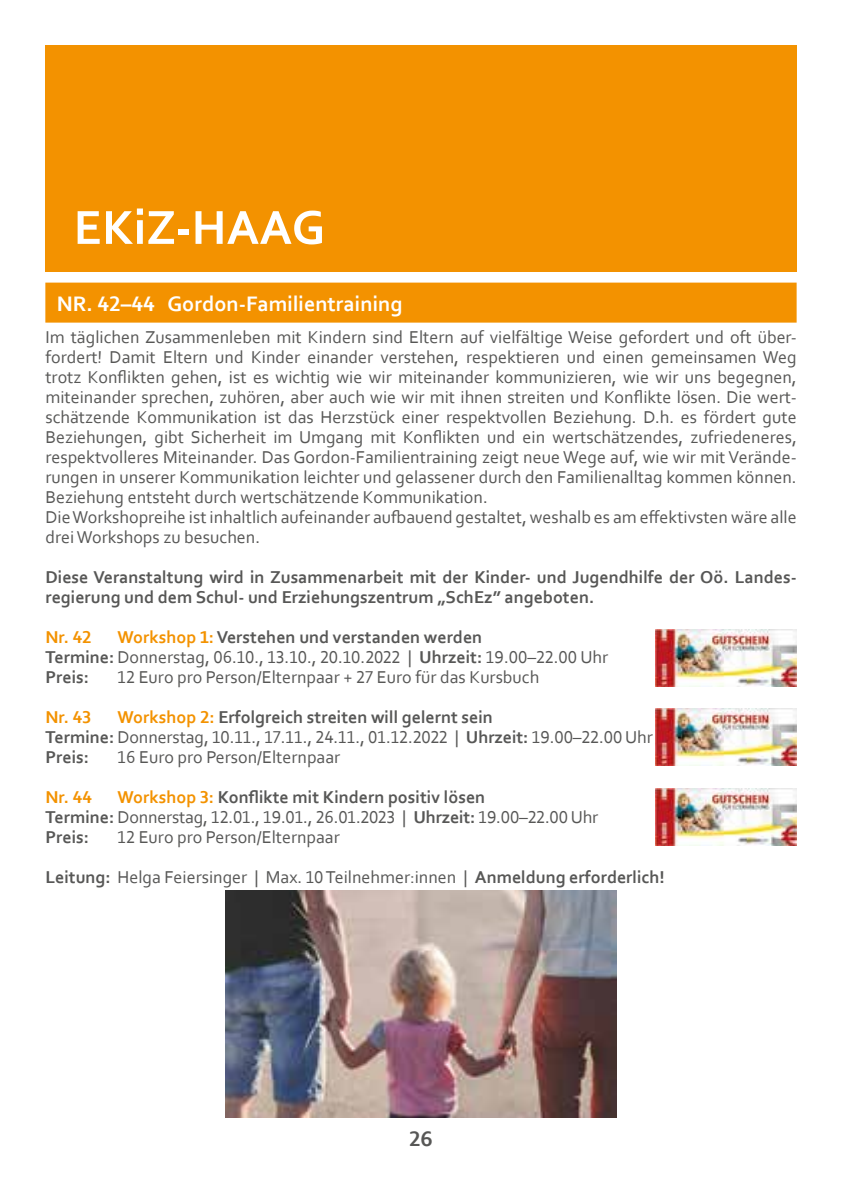
<style>
.page{position:relative;width:842px;height:1191px;background:#fff}
.page>*{position:absolute;margin:0;border:0;box-sizing:border-box;transform-origin:0 0}
.t1{font:700 50px "Corbel";color:#fff}
.t2{font:700 22px "Corbel";color:#fff}
.t3{font:700 22px "Corbel";color:#575756}
.t4{font:18px/20px "Corbel";color:#575756}
.t5{font:700 18px/20px "Corbel";color:#575756}
.t6{font:700 18px "Corbel";color:#f39200}
.s1{color:#f39200}
.s2{font-weight:400}
.s3{font-weight:700;color:#f39200}
.s4{font-weight:700}
</style>
<div class="page">
<div style="left:45px;top:45px;width:752px;height:227px;background:#f39200"></div>
<div style="left:45px;top:283px;width:752px;height:40px;background:#f39200"></div>
<img style="left:655px;top:629px;width:141px;height:57px">
<img style="left:655px;top:709px;width:141px;height:56px">
<img style="left:655px;top:788px;width:141px;height:57px">
<img style="left:226px;top:890px;width:390px;height:227px">
<h1 class="t1" style="left:74px;top:196px;width:253px">EKiZ-HAAG</h1>
<p class="t2" style="left:57px;top:290px;width:347px">NR. 42–44 Gordon-Familientraining</p>
<p class="t4" style="left:45px;top:326px;width:753px">Im täglichen Zusammenleben mit Kindern sind Eltern auf vielfältige Weise gefordert und oft über&shy;fordert! Damit Eltern und Kinder einander verstehen, respektieren und einen gemeinsamen Weg trotz Konflikten gehen, ist es wichtig wie wir miteinander kommunizieren, wie wir uns begegnen, miteinander sprechen, zuhören, aber auch wie wir mit ihnen streiten und Konflikte lösen. Die wert&shy;schätzende Kommunikation ist das Herzstück einer respektvollen Beziehung. D.h. es fördert gute Beziehungen, gibt Sicherheit im Umgang mit Konflikten und ein wertschätzendes, zufriedeneres, respektvolleres Miteinander. Das Gordon-Familientraining zeigt neue Wege auf, wie wir mit Verände&shy;rungen in unserer Kommunikation leichter und gelassener durch den Familienalltag kommen können.<br>Beziehung entsteht durch wertschätzende Kommunikation.<br>DieWorkshopreihe ist inhaltlich aufeinander aufbauend gestaltet, weshalb es am effektivsten wäre alle dreiWorkshops zu besuchen.</p>
<p class="t5" style="left:45px;top:566px;width:753px">Diese Veranstaltung wird in Zusammenarbeit mit der Kinder- und Jugendhilfe der Oö. Landes&shy;regierung und dem Schul- und Erziehungszentrum „SchEz” angeboten.</p>
<p class="t6" style="left:45px;top:625px;width:48px">Nr. 42</p>
<p class="t5" style="left:45px;top:626px;width:564px;text-indent:72px"><span class="s1">Workshop 1:</span> Verstehen und verstanden werden<br>Termine: <span class="s2">Donnerstag, 06.10., 13.10., 20.10.2022 |</span> Uhrzeit: <span class="s2">19.00–22.00 Uhr<br></span>Preis:</p>
<p class="t4" style="left:117px;top:666px;width:423px">12 Euro pro Person/Elternpaar + 27 Euro für das Kursbuch</p>
<p class="t4" style="left:45px;top:706px;width:609px;text-indent:72px"><span class="s3">Workshop 2:</span> <span class="s4">Erfolgreich streiten will gelernt sein<br>Termine:</span> Donnerstag, 10.11., 17.11., 24.11., 01.12.2022 | <span class="s4">Uhrzeit:</span> 19.00–22.00 Uhr<br><span class="s4">Preis:</span></p>
<p class="t6" style="left:45px;top:705px;width:47px">Nr. 43</p>
<p class="t4" style="left:117px;top:746px;width:224px">16 Euro pro Person/Elternpaar</p>
<p class="t5" style="left:45px;top:786px;width:554px;text-indent:72px"><span class="s1">Workshop 3:</span> Konflikte mit Kindern positiv lösen<br>Termine: <span class="s2">Donnerstag, 12.01., 19.01., 26.01.2023 |</span> Uhrzeit: <span class="s2">19.00–22.00 Uhr<br></span>Preis:</p>
<p class="t6" style="left:45px;top:785px;width:48px">Nr. 44</p>
<p class="t4" style="left:117px;top:826px;width:224px">12 Euro pro Person/Elternpaar</p>
<p class="t4" style="left:45px;top:866px;width:621px"><span class="s4">Leitung:</span> Helga Feiersinger | Max. 10Teilnehmer:innen | <span class="s4">Anmeldung erforderlich!</span></p>
<p class="t3" style="left:409px;top:1124px;width:25px">26</p>
</div>
